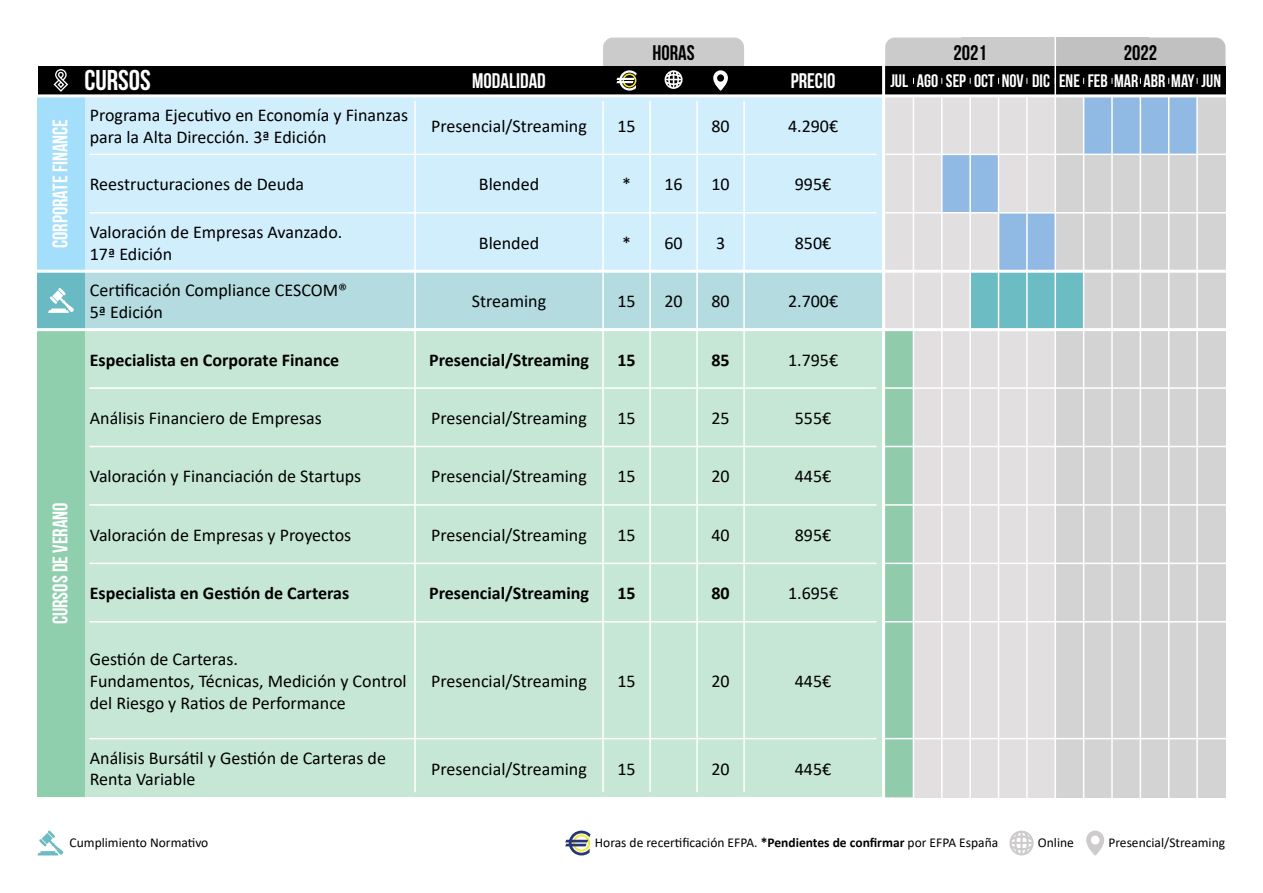
<style>
.page{position:relative;width:1263px;height:893px;background:#fff}
.page>*{position:absolute;margin:0;border:0;box-sizing:border-box;transform-origin:0 0}
.t1{font:700 28.5px "Bebas Neue";color:#fff}
.t2{font:700 21px "Bebas Neue";color:#fff}
.t3{font:700 21px "Bebas Neue";color:#000}
.t4{font:18px/21.6px "Calibri";color:#000}
.t5{font:700 18px "Calibri";color:#000}
.t6{font:700 18px "Bebas Neue";color:#fff}
.t7{font:13.5px "Calibri";color:#000}
.s1{font-weight:700}
</style>
<div class="page">
<div style="left:885px;top:96px;width:170px;height:701px;background:#e1dfdf"></div>
<div style="left:1055px;top:38px;width:94px;height:43px;background:#c2c1c1"></div>
<div style="left:961px;top:38px;width:94px;height:43px;background:#cccbcb"></div>
<div style="left:1055px;top:96px;width:170px;height:701px;background:#d4d3d3"></div>
<div style="left:38px;top:67px;width:1187px;height:29px;background:#000"></div>
<svg style="left:603px;top:38px;width:141px;height:53px"></svg>
<svg style="left:54px;top:69px;width:14px;height:23px"></svg>
<svg style="left:885px;top:38px;width:142px;height:46px"></svg>
<svg style="left:1083px;top:38px;width:142px;height:46px"></svg>
<svg style="left:565px;top:831px;width:26px;height:24px"></svg>
<svg style="left:1009px;top:831px;width:25px;height:24px"></svg>
<svg style="left:1086px;top:831px;width:18px;height:24px"></svg>
<div style="left:885px;top:330px;width:28px;height:467px;background:#90cbac"></div>
<div style="left:970px;top:271px;width:114px;height:59px;background:#6cbcc3"></div>
<div style="left:1084px;top:96px;width:113px;height:58px;background:#90bae3"></div>
<div style="left:942px;top:154px;width:56px;height:59px;background:#90bae3"></div>
<div style="left:998px;top:213px;width:57px;height:58px;background:#90bae3"></div>
<div style="left:84px;top:330px;width:800px;height:467px;background:#c7e7d6"></div>
<div style="left:84px;top:271px;width:800px;height:59px;background:#b4dce0"></div>
<div style="left:84px;top:96px;width:800px;height:175px;background:#d1eefc"></div>
<div style="left:38px;top:96px;width:46px;height:175px;background:#a3defa"></div>
<div style="left:38px;top:330px;width:46px;height:467px;background:#8fcfad"></div>
<div style="left:38px;top:271px;width:46px;height:59px;background:#69bac2"></div>
<hr style="left:28px;top:270px;width:1206px;height:3px;background:#fff">
<hr style="left:28px;top:328px;width:1206px;height:3px;background:#fff">
<hr style="left:882px;top:38px;width:3px;height:766px;background:#fff">
<hr style="left:90px;top:154px;width:786px;height:1px;background:#fff">
<hr style="left:90px;top:212px;width:786px;height:2px;background:#fff">
<hr style="left:90px;top:387px;width:786px;height:2px;background:#fff">
<hr style="left:90px;top:446px;width:786px;height:1px;background:#fff">
<hr style="left:90px;top:504px;width:786px;height:2px;background:#fff">
<hr style="left:90px;top:563px;width:786px;height:1px;background:#fff">
<hr style="left:90px;top:738px;width:786px;height:1px;background:#fff">
<hr style="left:414px;top:101px;width:2px;height:691px;background:#fff">
<hr style="left:602px;top:101px;width:2px;height:691px;background:#fff">
<hr style="left:743px;top:101px;width:2px;height:691px;background:#fff">
<hr style="left:696px;top:101px;width:2px;height:691px;background:#fff">
<hr style="left:649px;top:101px;width:2px;height:691px;background:#fff">
<hr style="left:90px;top:621px;width:786px;height:1px;background:#fff">
<hr style="left:36px;top:94px;width:1191px;height:3px;background:#fff">
<hr style="left:884px;top:446px;width:355px;height:1px;background:#fff">
<hr style="left:884px;top:504px;width:355px;height:2px;background:#fff">
<hr style="left:884px;top:563px;width:355px;height:1px;background:#fff">
<hr style="left:884px;top:621px;width:355px;height:1px;background:#fff">
<hr style="left:883px;top:738px;width:355px;height:1px;background:#fff">
<hr style="left:884px;top:387px;width:355px;height:2px;background:#fff">
<hr style="left:884px;top:212px;width:355px;height:2px;background:#fff">
<hr style="left:884px;top:154px;width:355px;height:1px;background:#fff">
<hr style="left:913px;top:96px;width:1px;height:702px;background:#fff">
<hr style="left:941px;top:96px;width:1px;height:702px;background:#fff">
<hr style="left:969px;top:96px;width:2px;height:702px;background:#fff">
<hr style="left:998px;top:96px;width:1px;height:702px;background:#fff">
<hr style="left:1026px;top:96px;width:2px;height:702px;background:#fff">
<hr style="left:1083px;top:96px;width:1px;height:702px;background:#fff">
<hr style="left:1111px;top:96px;width:2px;height:702px;background:#fff">
<hr style="left:1140px;top:96px;width:1px;height:702px;background:#fff">
<hr style="left:1168px;top:96px;width:1px;height:702px;background:#fff">
<hr style="left:1196px;top:96px;width:2px;height:702px;background:#fff">
<hr style="left:1054px;top:30px;width:2px;height:768px;background:#fff">
<svg style="left:37px;top:830px;width:27px;height:25px"></svg>
<svg style="left:48px;top:288px;width:26px;height:25px"></svg>
<p class="t2" style="left:49px;top:248px;width:131px;rotate:-90deg">CORPORATE FINANCE</p>
<p class="t2" style="left:49px;top:624px;width:124px;rotate:-90deg">CURSOS DE VERANO</p>
<p class="t3" style="left:652px;top:41px;width:44px">HORAS</p>
<h1 class="t1" style="left:84px;top:65px;width:68px">CURSOS</h1>
<p class="t2" style="left:472px;top:69px;width:75px">MODALIDAD</p>
<p class="t2" style="left:791px;top:69px;width:46px">PRECIO</p>
<p class="t4" style="left:90px;top:104px;width:320px">Programa Ejecutivo en Economía y Finanzas para la Alta Dirección. 3ª Edición</p>
<p class="t4" style="left:90px;top:173px;width:216px">Reestructuraciones de Deuda</p>
<p class="t4" style="left:90px;top:221px;width:254px">Valoración de Empresas Avanzado.<br>17ª Edición</p>
<p class="t4" style="left:90px;top:279px;width:259px">Certificación Compliance CESCOM®<br>5ª Edición</p>
<p class="t5" style="left:90px;top:347px;width:251px">Especialista en Corporate Finance</p>
<p class="t4" style="left:90px;top:407px;width:234px">Análisis Financiero de Empresas</p>
<p class="t4" style="left:90px;top:465px;width:273px">Valoración y Financiación de Startups</p>
<p class="t4" style="left:90px;top:524px;width:263px">Valoración de Empresas y Proyectos</p>
<p class="t5" style="left:90px;top:581px;width:261px">Especialista en Gestión de Carteras</p>
<p class="t4" style="left:90px;top:648px;width:318px">Gestión de Carteras.<br>Fundamentos, Técnicas, Medición y Control del Riesgo y Ratios de Performance</p>
<p class="t4" style="left:90px;top:746px;width:298px">Análisis Bursátil y Gestión de Carteras de<br>Renta Variable</p>
<p class="t4" style="left:431px;top:115px;width:157px">Presencial/Streaming</p>
<p class="t4" style="left:617px;top:115px;width:20px">15</p>
<p class="t4" style="left:711px;top:115px;width:20px">80</p>
<p class="t4" style="left:788px;top:115px;width:52px">4.290€</p>
<p class="t4" style="left:479px;top:173px;width:62px">Blended</p>
<p class="t4" style="left:622px;top:173px;width:62px">* 16</p>
<p class="t4" style="left:711px;top:173px;width:20px">10</p>
<p class="t4" style="left:795px;top:173px;width:38px">995€</p>
<p class="t4" style="left:479px;top:232px;width:62px">Blended</p>
<p class="t4" style="left:622px;top:232px;width:62px">* 60</p>
<p class="t4" style="left:716px;top:232px;width:11px">3</p>
<p class="t4" style="left:795px;top:232px;width:38px">850€</p>
<p class="t4" style="left:472px;top:290px;width:76px">Streaming</p>
<p class="t4" style="left:617px;top:290px;width:20px">15</p>
<p class="t4" style="left:664px;top:290px;width:20px">20</p>
<p class="t4" style="left:711px;top:290px;width:20px">80</p>
<p class="t4" style="left:788px;top:290px;width:52px">2.700€</p>
<p class="t5" style="left:429px;top:347px;width:161px">Presencial/Streaming</p>
<p class="t5" style="left:617px;top:347px;width:20px">15</p>
<p class="t5" style="left:711px;top:347px;width:20px">85</p>
<p class="t4" style="left:788px;top:348px;width:52px">1.795€</p>
<p class="t4" style="left:431px;top:407px;width:157px">Presencial/Streaming</p>
<p class="t4" style="left:617px;top:407px;width:20px">15</p>
<p class="t4" style="left:711px;top:407px;width:20px">25</p>
<p class="t4" style="left:795px;top:407px;width:38px">555€</p>
<p class="t4" style="left:431px;top:465px;width:157px">Presencial/Streaming</p>
<p class="t4" style="left:617px;top:465px;width:20px">15</p>
<p class="t4" style="left:711px;top:465px;width:20px">20</p>
<p class="t4" style="left:795px;top:465px;width:38px">445€</p>
<p class="t4" style="left:431px;top:524px;width:157px">Presencial/Streaming</p>
<p class="t4" style="left:617px;top:524px;width:20px">15</p>
<p class="t4" style="left:711px;top:524px;width:20px">40</p>
<p class="t4" style="left:795px;top:524px;width:38px">895€</p>
<p class="t5" style="left:429px;top:581px;width:161px">Presencial/Streaming</p>
<p class="t5" style="left:617px;top:581px;width:20px">15</p>
<p class="t5" style="left:711px;top:581px;width:20px">80</p>
<p class="t4" style="left:788px;top:582px;width:52px">1.695€</p>
<p class="t4" style="left:431px;top:670px;width:157px">Presencial/Streaming</p>
<p class="t4" style="left:617px;top:670px;width:20px">15</p>
<p class="t4" style="left:711px;top:670px;width:20px">20</p>
<p class="t4" style="left:795px;top:670px;width:38px">445€</p>
<p class="t4" style="left:431px;top:757px;width:157px">Presencial/Streaming</p>
<p class="t4" style="left:617px;top:757px;width:20px">15</p>
<p class="t4" style="left:711px;top:757px;width:20px">20</p>
<p class="t4" style="left:795px;top:757px;width:38px">445€</p>
<p class="t3" style="left:953px;top:41px;width:35px">2021</p>
<p class="t3" style="left:1124px;top:41px;width:35px">2022</p>
<p class="t6" style="left:890px;top:71px;width:332px">JUL AGO SEP OCT NOV DIC ENE FEB MAR ABR MAY JUN</p>
<p class="t7" style="left:70px;top:833px;width:140px">Cumplimiento Normativo</p>
<p class="t7" style="left:595px;top:833px;width:405px">Horas de recertificación EFPA. <span class="s1">*Pendientes de confirmar</span> por EFPA España</p>
<p class="t7" style="left:1038px;top:833px;width:38px">Online</p>
<p class="t7" style="left:1108px;top:833px;width:118px">Presencial/Streaming</p>
</div>
